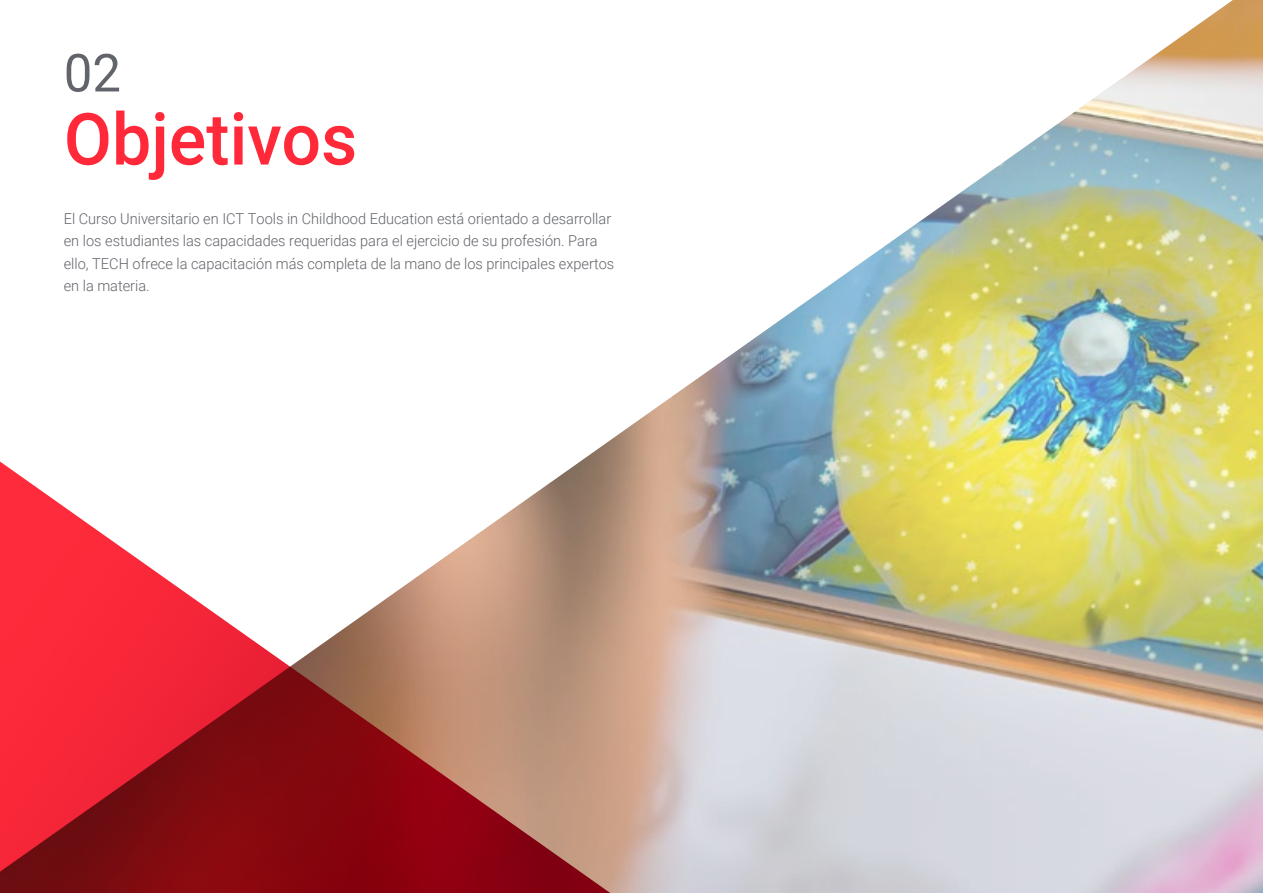
<style>
.page{position:relative;width:1263px;height:893px;background:#fff}
.page>*{position:absolute;margin:0;border:0;box-sizing:border-box;transform-origin:0 0}
.t1{font:500 72px "Roboto";color:#ff293a}
.t2{font:52.5px "Roboto";color:#61646a}
.t3{font:300 15px/22.5px "Roboto";color:#61646a}
</style>
<div class="page">
<img style="left:602px;top:0;width:661px;height:893px">
<svg style="left:0;top:446px;width:640px;height:447px"></svg>
<h2 class="t2" style="left:64px;top:36px;width:59px">02</h2>
<h1 class="t1" style="left:64px;top:89px;width:295px">Objetivos</h1>
<p class="t3" style="left:64px;top:207px;width:552px">El Curso Universitario en ICT Tools in Childhood Education está orientado a desarrollar en los estudiantes las capacidades requeridas para el ejercicio de su profesión. Para ello, TECH ofrece la capacitación más completa de la mano de los principales expertos en la materia.</p>
</div>
